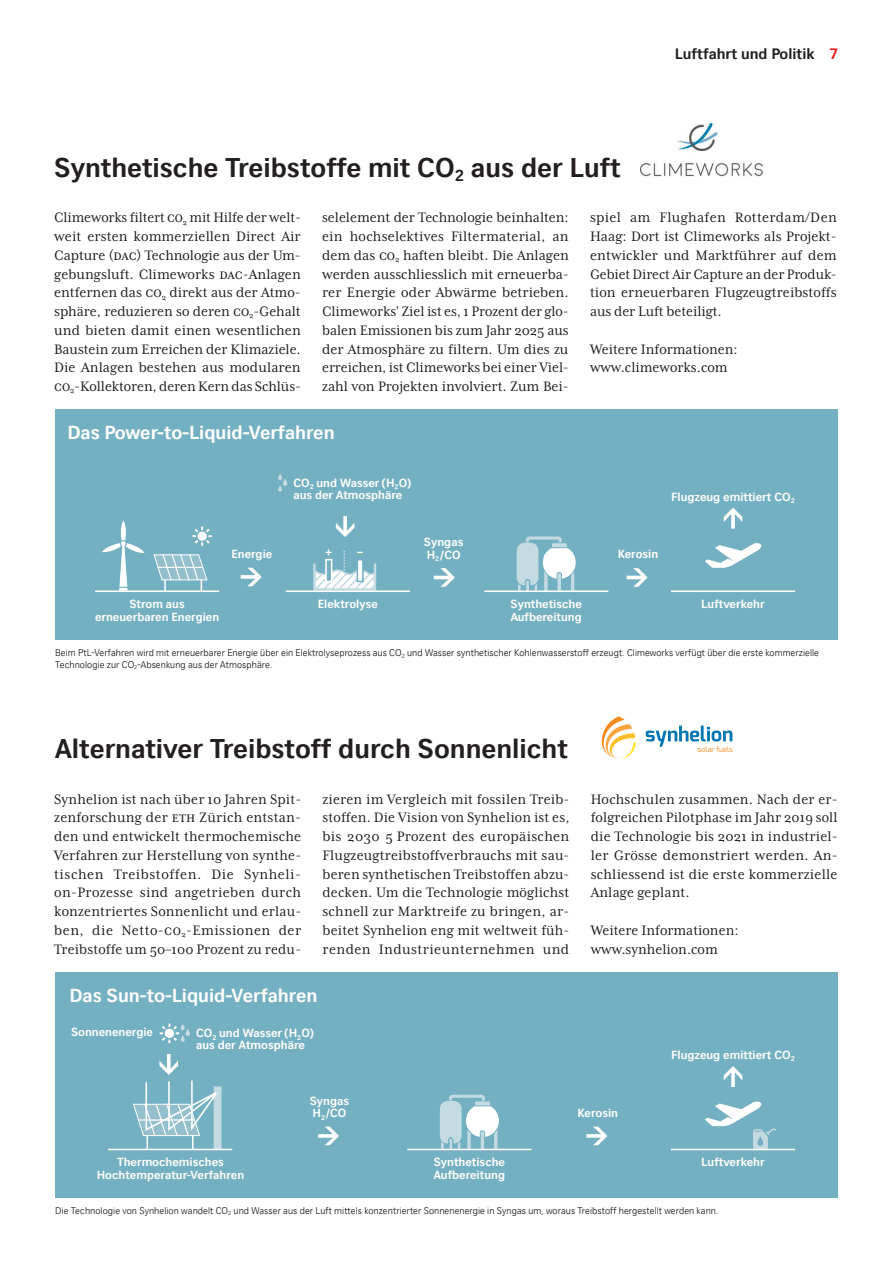
<style>
.page{position:relative;width:893px;height:1263px;background:#fff}
.page>*{position:absolute;margin:0;border:0;box-sizing:border-box;transform-origin:0 0}
.t1{font:700 27px "CH Sans";color:#231f20}
.t2{font:700 18.75px "CH Sans";color:#fff}
.t3{font:15.75px/18.8px "Mrs Eaves XL Serif Nar OT";letter-spacing:.005em;color:#231f20;text-align:justify}
.t4{font:700 15px "CH Sans";color:#231f20}
.t5{font:700 11.7px/12.5px "CH Sans";color:#fff}
.t6{font:300 9.75px/11.2px "CH Sans";letter-spacing:.01em;color:#231f20}
.t7{font:7.35px "Exo";color:#f68b1f}
.s1{color:#ee1d23}
</style>
<div class="page">
<div style="left:55px;top:410px;width:783px;height:230px;background:#73b0c1"></div>
<svg style="left:241px;top:568px;width:21px;height:18px"></svg>
<svg style="left:434px;top:568px;width:21px;height:19px"></svg>
<svg style="left:336px;top:516px;width:18px;height:21px"></svg>
<svg style="left:724px;top:508px;width:18px;height:21px"></svg>
<svg style="left:627px;top:568px;width:21px;height:19px"></svg>
<svg style="left:705px;top:543px;width:57px;height:25px"></svg>
<svg style="left:193px;top:527px;width:19px;height:19px"></svg>
<svg style="left:197px;top:531px;width:10px;height:10px"></svg>
<hr style="left:286px;top:590px;width:124px;height:2px;background:#fff">
<hr style="left:95px;top:590px;width:124px;height:2px;background:#fff">
<hr style="left:671px;top:590px;width:124px;height:2px;background:#fff">
<svg style="left:312px;top:551px;width:65px;height:40px"></svg>
<div style="left:326px;top:560px;width:6px;height:21px;background:#73b0c1"></div>
<div style="left:325px;top:559px;width:7px;height:23px;border:2px solid #fff"></div>
<div style="left:357px;top:560px;width:6px;height:21px;background:#fff"></div>
<div style="left:357px;top:559px;width:7px;height:23px;border:2px solid #73b0c1"></div>
<svg style="left:516px;top:536px;width:60px;height:54px"></svg>
<hr style="left:484px;top:590px;width:124px;height:2px;background:#fff">
<svg style="left:102px;top:520px;width:43px;height:71px"></svg>
<svg style="left:153px;top:554px;width:55px;height:37px"></svg>
<svg style="left:278px;top:474px;width:9px;height:18px"></svg>
<div style="left:55px;top:972px;width:783px;height:225px;background:#73b0c1"></div>
<svg style="left:318px;top:1126px;width:21px;height:19px"></svg>
<svg style="left:724px;top:1066px;width:18px;height:21px"></svg>
<svg style="left:439px;top:1094px;width:61px;height:55px"></svg>
<hr style="left:407px;top:1149px;width:124px;height:1px;background:#fff">
<div style="left:214px;top:1086px;width:8px;height:63px;background:#c4dbe3"></div>
<hr style="left:108px;top:1149px;width:124px;height:1px;background:#fff">
<svg style="left:705px;top:1101px;width:71px;height:48px"></svg>
<hr style="left:671px;top:1149px;width:124px;height:1px;background:#fff">
<svg style="left:586px;top:1126px;width:21px;height:19px"></svg>
<svg style="left:160px;top:1024px;width:30px;height:19px"></svg>
<hr style="left:146px;top:1128px;width:2px;height:22px;background:#fff">
<hr style="left:192px;top:1119px;width:1px;height:31px;background:#fff">
<svg style="left:133px;top:1054px;width:89px;height:83px"></svg>
<img style="left:640px;top:123px;width:124px;height:54px">
<svg style="left:646px;top:726px;width:86px;height:21px"></svg>
<svg style="left:602px;top:716px;width:34px;height:42px"></svg>
<h1 class="t1" style="left:54px;top:150px;width:568px">Synthetische Treibstoffe mit CO<sub>2</sub> aus der Luft</h1>
<p class="t4" style="left:675px;top:45px;width:164px">Luftfahrt und Politik <span class="s1">7</span></p>
<p class="t3" style="left:54px;top:208px;width:248px">Climeworks filtert CO<sub>2</sub> mit Hilfe der welt&shy;weit ersten kommerziellen Direct Air Capture (DAC) Technologie aus der Um&shy;gebungsluft. Climeworks DAC-Anlagen entfernen das CO<sub>2</sub> direkt aus der Atmo&shy;sphäre, reduzieren so deren CO<sub>2</sub>-Gehalt und bieten damit einen wesentlichen Baustein zum Erreichen der Klimaziele.<br>Die Anlagen bestehen aus modularen CO<sub>2</sub>-Kollektoren, deren Kern das Schlüs-</p>
<p class="t3" style="left:322px;top:208px;width:248px">selelement der Technologie beinhalten: ein hochselektives Filtermaterial, an dem das CO<sub>2</sub> haften bleibt. Die Anlagen werden ausschliesslich mit erneuerba&shy;rer Energie oder Abwärme betrieben.<br>Climeworks’ Ziel ist es, 1 Prozent der glo&shy;balen Emissionen bis zum Jahr 2025 aus der Atmosphäre zu filtern. Um dies zu erreichen, ist Climeworks bei einer Viel&shy;zahl von Projekten involviert. Zum Bei-</p>
<p class="t3" style="left:590px;top:208px;width:248px">spiel am Flughafen Rotterdam/Den Haag: Dort ist Climeworks als Projekt&shy;entwickler und Marktführer auf dem Gebiet Direct Air Capture an der Produk&shy;tion erneuerbaren Flugzeugtreibstoffs aus der Luft beteiligt.</p>
<p class="t3" style="left:590px;top:339px;width:149px">Weitere Informationen: www.climeworks.com</p>
<p class="t2" style="left:67px;top:421px;width:269px">Das Power-to-Liquid-Verfahren</p>
<p class="t5" style="left:293px;top:476px;width:120px">CO<sub>2</sub> und Wasser (H<sub>2</sub>O) aus der Atmosphäre</p>
<p class="t5" style="left:232px;top:548px;width:42px">Energie</p>
<p class="t5" style="left:325px;top:546px;width:9px">+</p>
<p class="t5" style="left:357px;top:546px;width:7px">–</p>
<p class="t5" style="left:424px;top:536px;width:41px">Syngas<br>H<sub>2</sub> /CO</p>
<p class="t5" style="left:95px;top:598px;width:126px;text-align:center">Strom aus erneuerbaren Energien</p>
<p class="t5" style="left:318px;top:598px;width:61px">Elektrolyse</p>
<p class="t5" style="left:511px;top:598px;width:73px">Synthetische<br>Aufbereitung</p>
<p class="t5" style="left:671px;top:490px;width:125px">Flugzeug emittiert CO<sub>2</sub></p>
<p class="t5" style="left:618px;top:548px;width:42px">Kerosin</p>
<p class="t5" style="left:701px;top:598px;width:65px">Luftverkehr</p>
<p class="t6" style="left:55px;top:647px;width:765px">Beim PtL-Verfahren wird mit erneuerbarer Energie über ein Elektrolyseprozess aus CO<sub>2</sub> und Wasser synthetischer Kohlenwasserstoff erzeugt. Climeworks verfügt über die erste kommerzielle<br>Technologie zur CO<sub>2</sub>-Absenkung aus der Atmosphäre.</p>
<h1 class="t1" style="left:55px;top:732px;width:514px">Alternativer Treibstoff durch Sonnenlicht</h1>
<p class="t7" style="left:698px;top:744px;width:37px">solar fuels</p>
<p class="t3" style="left:54px;top:789px;width:249px">Synhelion ist nach über 10 Jahren Spit&shy;zenforschung der ETH Zürich entstan&shy;den und entwickelt thermochemische Verfahren zur Herstellung von synthe&shy;tischen Treibstoffen. Die Synheli&shy;on-Prozesse sind angetrieben durch konzentriertes Sonnenlicht und erlau&shy;ben, die Netto-CO<sub>2</sub>-Emissionen der Treibstoffe um 50–100 Prozent zu redu-</p>
<p class="t3" style="left:322px;top:789px;width:249px">zieren im Vergleich mit fossilen Treib&shy;stoffen. Die Vision von Synhelion ist es, bis 2030 5 Prozent des europäischen Flugzeugtreibstoffverbrauchs mit sau&shy;beren synthetischen Treibstoffen abzu&shy;decken. Um die Technologie möglichst schnell zur Marktreife zu bringen, ar&shy;beitet Synhelion eng mit weltweit füh&shy;renden Industrieunternehmen und</p>
<p class="t3" style="left:591px;top:789px;width:248px">Hochschulen zusammen. Nach der er&shy;folgreichen Pilotphase im Jahr 2019 soll die Technologie bis 2021 in industriel&shy;ler Grösse demonstriert werden. An&shy;schliessend ist die erste kommerzielle Anlage geplant.</p>
<p class="t3" style="left:591px;top:921px;width:149px">Weitere Informationen: www.synhelion.com</p>
<p class="t2" style="left:69px;top:984px;width:249px">Das Sun-to-Liquid-Verfahren</p>
<p class="t5" style="left:71px;top:1025px;width:84px">Sonnenenergie</p>
<p class="t5" style="left:196px;top:1026px;width:120px">CO<sub>2</sub> und Wasser (H<sub>2</sub>O) aus der Atmosphäre</p>
<p class="t5" style="left:310px;top:1095px;width:41px">Syngas<br>H<sub>2</sub>/CO</p>
<p class="t5" style="left:97px;top:1156px;width:149px;text-align:center">Thermochemisches<br>Hochtemperatur-Verfahren</p>
<p class="t5" style="left:434px;top:1156px;width:73px">Synthetische<br>Aufbereitung</p>
<p class="t5" style="left:578px;top:1106px;width:42px">Kerosin</p>
<p class="t5" style="left:671px;top:1049px;width:125px">Flugzeug emittiert CO<sub>2</sub></p>
<p class="t5" style="left:701px;top:1156px;width:65px">Luftverkehr</p>
<p class="t6" style="left:55px;top:1204px;width:665px">Die Technologie von Synhelion wandelt CO<sub>2</sub> und Wasser aus der Luft mittels konzentrierter Sonnenenergie in Syngas um, woraus Treibstoff hergestellt werden kann.</p>
</div>
